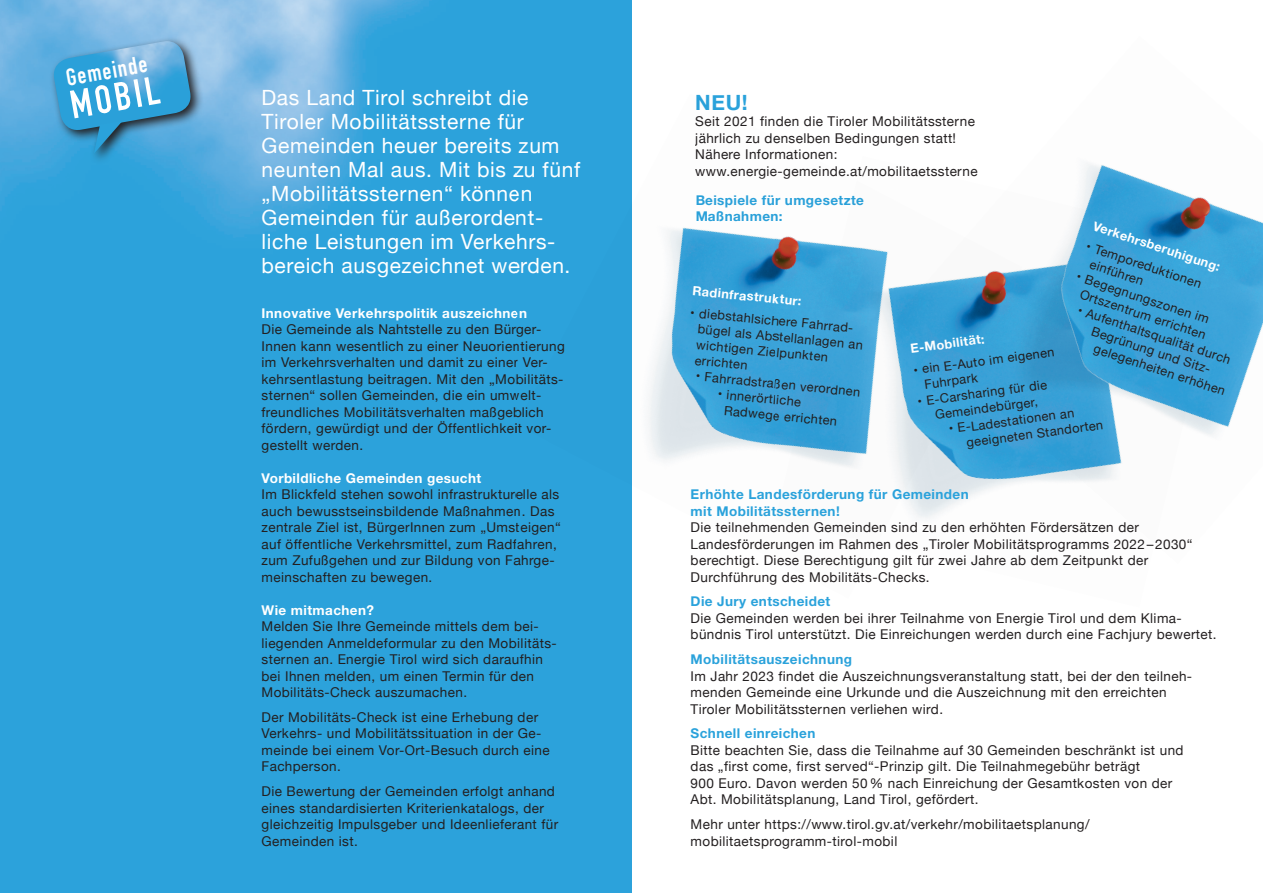
<style>
.page{position:relative;width:1263px;height:893px;background:#fff}
.page>*{position:absolute;margin:0;border:0;box-sizing:border-box;transform-origin:0 0}
.t1{font:23.7px "DIN Engschrift";color:#fff}
.t2{font:21px/24px "Helvetica Neue";letter-spacing:.03em;color:#fff}
.t3{font:700 21px "Helvetica Neue";color:#2aa2db}
.t4{font:13.5px/16.5px "Helvetica Neue";letter-spacing:.03em;color:#231f20}
.t5{font:700 13.5px/16.5px "Helvetica Neue East A";letter-spacing:.03em;color:#2aa2db}
.t6{font:700 13.5px "Helvetica Neue East A";letter-spacing:.03em;color:#fff}
.t7{font:12.75px/15.9px "Helvetica Neue";color:#231f20}
.t8{font:700 12.75px "Helvetica Neue East A";color:#fff}
</style>
<div class="page">
<img style="left:0;top:0;width:631px;height:893px">
<img style="left:517px;top:94px;width:258px;height:504px">
<img style="left:775px;top:236px;width:120px;height:231px">
<img style="left:895px;top:163px;width:368px;height:356px">
<svg style="left:49px;top:36px;width:155px;height:129px"></svg>
<img style="left:51px;top:41px;width:142px;height:92px">
<svg style="left:70px;top:77px;width:91px;height:77px"></svg>
<h1 class="t1" style="left:64px;top:64px;width:83px;rotate:-10deg">Gemeinde</h1>
<p class="t2" style="left:261px;top:87px;width:320px">Das Land Tirol schreibt die<br>Tiroler Mobilitätssterne für<br>Gemeinden heuer bereits zum neunten Mal aus. Mit bis zu fünf „Mobilitätssternen“ können<br>Gemeinden für außerordent&shy;liche Leistungen im Verkehrs&shy;bereich ausgezeichnet werden.</p>
<p class="t6" style="left:261px;top:304px;width:267px">Innovative Verkehrspolitik auszeichnen</p>
<p class="t4" style="left:261px;top:322px;width:305px">Die Gemeinde als Nahtstelle zu den Bürger-Innen kann wesentlich zu einer Neuorientierung im Verkehrsverhalten und damit zu einer Ver&shy;kehrsentlastung beitragen. Mit den „Mobilitäts&shy;sternen“ sollen Gemeinden, die ein umwelt&shy;freundliches Mobilitätsverhalten maßgeblich fördern, gewürdigt und der Öffentlichkeit vor&shy;gestellt werden.</p>
<p class="t6" style="left:261px;top:469px;width:221px">Vorbildliche Gemeinden gesucht</p>
<p class="t4" style="left:261px;top:487px;width:301px">Im Blickfeld stehen sowohl infrastrukturelle als auch bewusstseinsbildende Maßnahmen. Das zentrale Ziel ist, BürgerInnen zum „Umsteigen“ auf öffentliche Verkehrsmittel, zum Radfahren, zum Zufußgehen und zur Bildung von Fahrge&shy;meinschaften zu bewegen.</p>
<p class="t6" style="left:261px;top:601px;width:114px">Wie mitmachen?</p>
<p class="t4" style="left:261px;top:619px;width:297px">Melden Sie Ihre Gemeinde mittels dem bei&shy;liegenden Anmeldeformular zu den Mobilitäts&shy;sternen an. Energie Tirol wird sich daraufhin bei Ihnen melden, um einen Termin für den Mobilitäts-Check auszumachen.</p>
<p class="t4" style="left:261px;top:709px;width:290px">Der Mobilitäts-Check ist eine Erhebung der Verkehrs- und Mobilitätssituation in der Ge&shy;meinde bei einem Vor-Ort-Besuch durch eine Fachperson.</p>
<p class="t4" style="left:261px;top:784px;width:298px">Die Bewertung der Gemeinden erfolgt anhand eines standardisierten Kriterienkatalogs, der gleichzeitig Impulsgeber und Ideenlieferant für Gemeinden ist.</p>
<h2 class="t3" style="left:695px;top:86px;width:54px">NEU!</h2>
<p class="t4" style="left:695px;top:114px;width:284px">Seit 2021 finden die Tiroler Mobilitätssterne jährlich zu denselben Bedingungen statt!<br>Nähere Informationen: www.energie-gemeinde.at/mobilitaetssterne</p>
<p class="t5" style="left:695px;top:192px;width:170px">Beispiele für umgesetzte<br>Maßnahmen:</p>
<p class="t8" style="left:693px;top:282px;width:111px;rotate:6deg">Radinfrastruktur:</p>
<p class="t7" style="left:700px;top:305px;width:167px;text-indent:-9px;rotate:6deg">• diebstahlsichere Fahrrad&shy;bügel als Abstellanlagen an wichtigen Zielpunkten errichten</p>
<p class="t7" style="left:697px;top:368px;width:166px;rotate:6deg">• Fahrradstraßen verordnen</p>
<p class="t7" style="left:726px;top:387px;width:115px;line-height:15.5px;text-indent:-8px;rotate:6deg">• innerörtliche<br>Radwege errichten</p>
<p class="t8" style="left:1096px;top:218px;width:135px;rotate:18deg">Verkehrsberuhigung:</p>
<p class="t7" style="left:1097px;top:242px;width:113px;text-indent:-9px;rotate:18deg">• Temporeduktionen einführen</p>
<p class="t7" style="left:1079px;top:269px;width:142px;text-align:right;rotate:18deg">• Begegnungszonen im<br>Ortszentrum errichten</p>
<p class="t7" style="left:1080px;top:303px;width:162px;text-align:center;rotate:18deg">• Aufenthaltsqualität durch<br>Begrünung und Sitz-</p>
<p class="t8" style="left:909px;top:341px;width:76px;rotate:-8deg">E-Mobilität:</p>
<p class="t7" style="left:921px;top:362px;width:135px;line-height:15.5px;text-indent:-9px;rotate:-8deg">• ein E-Auto im eigenen<br>Fuhrpark</p>
<p class="t7" style="left:1096px;top:341px;width:139px;rotate:18deg">gelegenheiten erhöhen</p>
<p class="t7" style="left:917px;top:395px;width:132px;text-align:center;rotate:-8deg">• E-Carsharing für die<br>Gemeindebürger,</p>
<p class="t7" style="left:963px;top:420px;width:139px;text-indent:-16px;rotate:-8deg">• E-Ladestationen an geeigneten Standorten</p>
<p class="t5" style="left:691px;top:486px;width:280px">Erhöhte Landesförderung für Gemeinden mit Mobilitätssternen!</p>
<p class="t4" style="left:691px;top:520px;width:503px">Die teilnehmenden Gemeinden sind zu den erhöhten Fördersätzen der Landesförderungen im Rahmen des „Tiroler Mobilitätsprogramms 2022–2030“ berechtigt. Diese Berechtigung gilt für zwei Jahre ab dem Zeitpunkt der Durchführung des Mobilitäts-Checks.</p>
<p class="t5" style="left:691px;top:594px;width:141px">Die Jury entscheidet</p>
<p class="t4" style="left:691px;top:611px;width:527px">Die Gemeinden werden bei ihrer Teilnahme von Energie Tirol und dem Klima&shy;bündnis Tirol unterstützt. Die Einreichungen werden durch eine Fachjury bewertet.</p>
<p class="t5" style="left:691px;top:651px;width:163px">Mobilitätsauszeichnung</p>
<p class="t4" style="left:691px;top:668px;width:503px">Im Jahr 2023 findet die Auszeichnungsveranstaltung statt, bei der den teilneh&shy;menden Gemeinde eine Urkunde und die Auszeichnung mit den erreichten<br>Tiroler Mobilitätssternen verliehen wird.</p>
<p class="t5" style="left:691px;top:725px;width:126px">Schnell einreichen</p>
<p class="t4" style="left:691px;top:743px;width:494px">Bitte beachten Sie, dass die Teilnahme auf 30 Gemeinden beschränkt ist und das „first come, first served“-Prinzip gilt. Die Teilnahmegebühr beträgt<br>900 Euro. Davon werden 50 % nach Einreichung der Gesamtkosten von der Abt. Mobilitätsplanung, Land Tirol, gefördert.</p>
<p class="t4" style="left:691px;top:817px;width:400px">Mehr unter https://www.tirol.gv.at/verkehr/mobilitaetsplanung/ mobilitaetsprogramm-tirol-mobil</p>
</div>
